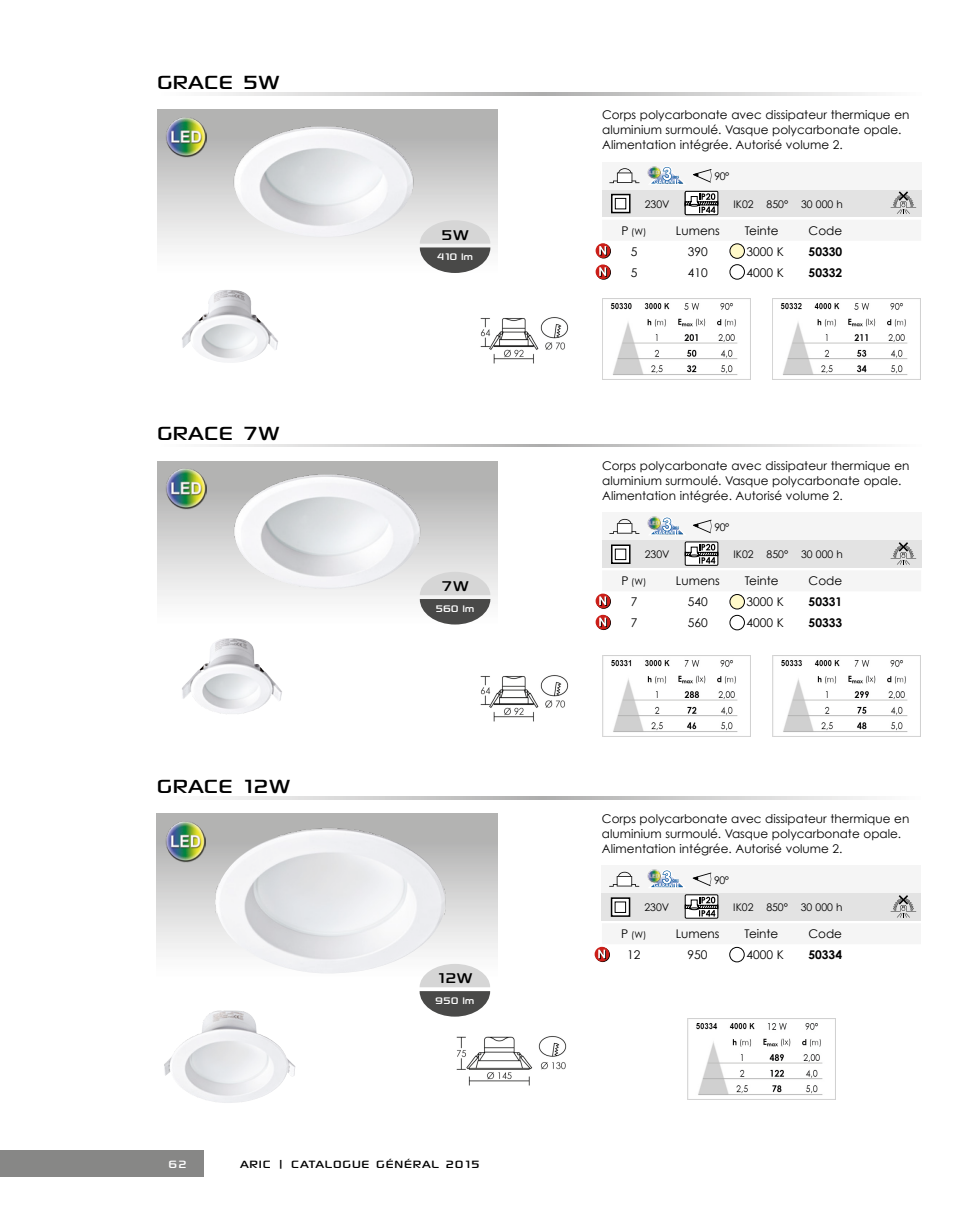
<style>
.page{position:relative;width:975px;height:1212px;background:#fff}
.page>*{position:absolute;margin:0;border:0;box-sizing:border-box;transform-origin:0 0}
.Titres_Produits{font:27px "Sony Sketch EF";color:#000}
.t1{font:20.1px "Sony Sketch EF";color:#000}
.t2{font:15px "Sony Sketch EF";letter-spacing:.05em;color:#000}
.t3{font:15px "Sony Sketch EF";color:#fff}
.t4{font:13.5px "Sony Sketch EF";letter-spacing:-.02em;color:#fff}
.texte_courant{font:12px/15px "Century Gothic";color:#000}
.t5{font:700 12px "Century Gothic";color:#000}
.t6{font:10.5px "Century Gothic";color:#000}
.t7{font:9px "Century Gothic";color:#000}
.s1{font-size:12px}
</style>
<div class="page">
<div style="left:0;top:1150px;width:204px;height:27px;background:#878786"></div>
<div style="left:157px;top:814px;width:340px;height:162px;background:linear-gradient(to bottom,#a9a9a8,#fff)"></div>
<div style="left:602px;top:866px;width:319px;height:27px;background:#f5f5f5"></div>
<svg style="left:208px;top:797px;width:669px;height:3px;background:#d2d2d2"></svg>
<img style="left:163px;top:819px;width:43px;height:43px">
<svg style="left:419px;top:964px;width:71px;height:52px"></svg>
<div style="left:729px;top:947px;width:15px;height:15px;border:1px solid #000;border-radius:50%"></div>
<svg style="left:594px;top:947px;width:15px;height:14px"></svg>
<div style="left:157px;top:109px;width:340px;height:163px;background:linear-gradient(to bottom,#a9a9a8,#fff)"></div>
<div style="left:157px;top:461px;width:340px;height:163px;background:linear-gradient(to bottom,#a9a9a8,#fff)"></div>
<div style="left:602px;top:162px;width:319px;height:27px;background:#f5f5f5"></div>
<div style="left:602px;top:513px;width:319px;height:27px;background:#f5f5f5"></div>
<svg style="left:209px;top:93px;width:668px;height:2px"></svg>
<svg style="left:209px;top:444px;width:668px;height:3px;background:#d2d2d2"></svg>
<img style="left:163px;top:115px;width:43px;height:43px">
<img style="left:163px;top:467px;width:43px;height:42px">
<svg style="left:420px;top:220px;width:70px;height:53px;background:#a8a8a7"></svg>
<svg style="left:420px;top:572px;width:70px;height:52px;background:#a5a5a4"></svg>
<div style="left:730px;top:244px;width:14px;height:14px;background:#575446;border-radius:50%"></div>
<div style="left:729px;top:244px;width:15px;height:14px;border:1px solid #000;border-radius:50%"></div>
<div style="left:729px;top:594px;width:15px;height:15px;border:1px solid #000;border-radius:50%"></div>
<div style="left:729px;top:264px;width:15px;height:15px;border:1px solid #000;border-radius:50%"></div>
<div style="left:729px;top:615px;width:15px;height:15px;border:1px solid #000;border-radius:50%"></div>
<div style="left:596px;top:244px;width:15px;height:14px;background:#480b08;border-radius:50%"></div>
<svg style="left:595px;top:243px;width:15px;height:15px"></svg>
<svg style="left:595px;top:594px;width:15px;height:14px"></svg>
<svg style="left:596px;top:265px;width:15px;height:15px"></svg>
<svg style="left:595px;top:264px;width:15px;height:15px"></svg>
<svg style="left:599px;top:267px;width:8px;height:10px"></svg>
<svg style="left:596px;top:615px;width:15px;height:15px"></svg>
<svg style="left:595px;top:615px;width:15px;height:14px"></svg>
<svg style="left:599px;top:618px;width:8px;height:9px"></svg>
<svg style="left:599px;top:166px;width:322px;height:90px"></svg>
<svg style="left:599px;top:516px;width:322px;height:90px"></svg>
<svg style="left:598px;top:869px;width:323px;height:90px"></svg>
<img style="left:456px;top:1036px;width:111px;height:50px">
<img style="left:687px;top:1018px;width:148px;height:81px">
<img style="left:206px;top:820px;width:249px;height:154px">
<img style="left:164px;top:1011px;width:131px;height:92px">
<img style="left:480px;top:317px;width:89px;height:47px">
<img style="left:480px;top:675px;width:89px;height:47px">
<img style="left:603px;top:298px;width:148px;height:81px">
<img style="left:603px;top:656px;width:148px;height:81px">
<img style="left:772px;top:298px;width:148px;height:81px">
<img style="left:772px;top:656px;width:148px;height:81px">
<img style="left:228px;top:122px;width:192px;height:116px">
<img style="left:228px;top:469px;width:198px;height:121px">
<img style="left:182px;top:290px;width:96px;height:73px">
<img style="left:182px;top:638px;width:100px;height:76px">
<p class="Titres_Produits" style="left:157px;top:67px;width:124px">GRACE 5W</p>
<p class="Titres_Produits" style="left:157px;top:418px;width:124px">GRACE 7W</p>
<p class="Titres_Produits" style="left:157px;top:771px;width:135px">GRACE 12W</p>
<p class="t1" style="left:441px;top:223px;width:29px">5W</p>
<p class="t4" style="left:437px;top:249px;width:38px">410 lm</p>
<p class="t1" style="left:441px;top:575px;width:29px">7W</p>
<p class="t4" style="left:435px;top:601px;width:40px">560 lm</p>
<p class="t1" style="left:437px;top:967px;width:37px">12W</p>
<p class="t4" style="left:435px;top:993px;width:41px">950 lm</p>
<p class="t3" style="left:169px;top:1156px;width:20px">62</p>
<p class="t2" style="left:240px;top:1156px;width:241px">ARIC | CATALOGUE GÉNÉRAL 2015</p>
<p class="texte_courant" style="left:602px;top:107px;width:309px">Corps polycarbonate avec dissipateur thermique en aluminium surmoulé. Vasque polycarbonate opale.<br>Alimentation intégrée. Autorisé volume 2.</p>
<p class="t6" style="left:714px;top:170px;width:16px">90°</p>
<p class="t6" style="left:644px;top:197px;width:26px">230V</p>
<p class="t6" style="left:733px;top:197px;width:111px">IK02 850° 30 000 h</p>
<p class="t7" style="left:621px;top:226px;width:27px"><span class="s1">P</span> (W)</p>
<p class="texte_courant" style="left:676px;top:223px;width:45px">Lumens</p>
<p class="texte_courant" style="left:744px;top:223px;width:35px">Teinte</p>
<p class="texte_courant" style="left:808px;top:223px;width:35px">Code</p>
<p class="texte_courant" style="left:630px;top:244px;width:8px">5</p>
<p class="texte_courant" style="left:688px;top:244px;width:21px">390</p>
<p class="texte_courant" style="left:746px;top:244px;width:39px">3000 K</p>
<p class="t5" style="left:808px;top:244px;width:35px">50330</p>
<p class="texte_courant" style="left:630px;top:265px;width:8px">5</p>
<p class="texte_courant" style="left:688px;top:265px;width:21px">410</p>
<p class="texte_courant" style="left:746px;top:265px;width:39px">4000 K</p>
<p class="t5" style="left:808px;top:265px;width:35px">50332</p>
<p class="texte_courant" style="left:602px;top:458px;width:309px">Corps polycarbonate avec dissipateur thermique en aluminium surmoulé. Vasque polycarbonate opale.<br>Alimentation intégrée. Autorisé volume 2.</p>
<p class="t6" style="left:714px;top:521px;width:16px">90°</p>
<p class="t6" style="left:644px;top:548px;width:26px">230V</p>
<p class="t6" style="left:733px;top:548px;width:111px">IK02 850° 30 000 h</p>
<p class="t7" style="left:621px;top:577px;width:27px"><span class="s1">P</span> (W)</p>
<p class="texte_courant" style="left:676px;top:573px;width:45px">Lumens</p>
<p class="texte_courant" style="left:744px;top:573px;width:35px">Teinte</p>
<p class="texte_courant" style="left:808px;top:573px;width:35px">Code</p>
<p class="texte_courant" style="left:630px;top:594px;width:8px">7</p>
<p class="texte_courant" style="left:688px;top:594px;width:21px">540</p>
<p class="texte_courant" style="left:746px;top:594px;width:39px">3000 K</p>
<p class="t5" style="left:808px;top:594px;width:35px">50331</p>
<p class="texte_courant" style="left:630px;top:615px;width:8px">7</p>
<p class="texte_courant" style="left:688px;top:615px;width:21px">560</p>
<p class="texte_courant" style="left:746px;top:615px;width:39px">4000 K</p>
<p class="t5" style="left:808px;top:615px;width:35px">50333</p>
<p class="texte_courant" style="left:602px;top:811px;width:309px">Corps polycarbonate avec dissipateur thermique en aluminium surmoulé. Vasque polycarbonate opale.<br>Alimentation intégrée. Autorisé volume 2.</p>
<p class="t6" style="left:714px;top:873px;width:16px">90°</p>
<p class="t6" style="left:644px;top:901px;width:26px">230V</p>
<p class="t6" style="left:733px;top:901px;width:111px">IK02 850° 30 000 h</p>
<p class="t7" style="left:621px;top:929px;width:27px"><span class="s1">P</span> (W)</p>
<p class="texte_courant" style="left:675px;top:926px;width:45px">Lumens</p>
<p class="texte_courant" style="left:744px;top:926px;width:35px">Teinte</p>
<p class="texte_courant" style="left:808px;top:926px;width:35px">Code</p>
<p class="texte_courant" style="left:627px;top:947px;width:15px">12</p>
<p class="texte_courant" style="left:687px;top:947px;width:21px">950</p>
<p class="texte_courant" style="left:746px;top:947px;width:39px">4000 K</p>
<p class="t5" style="left:808px;top:947px;width:35px">50334</p>
</div>
